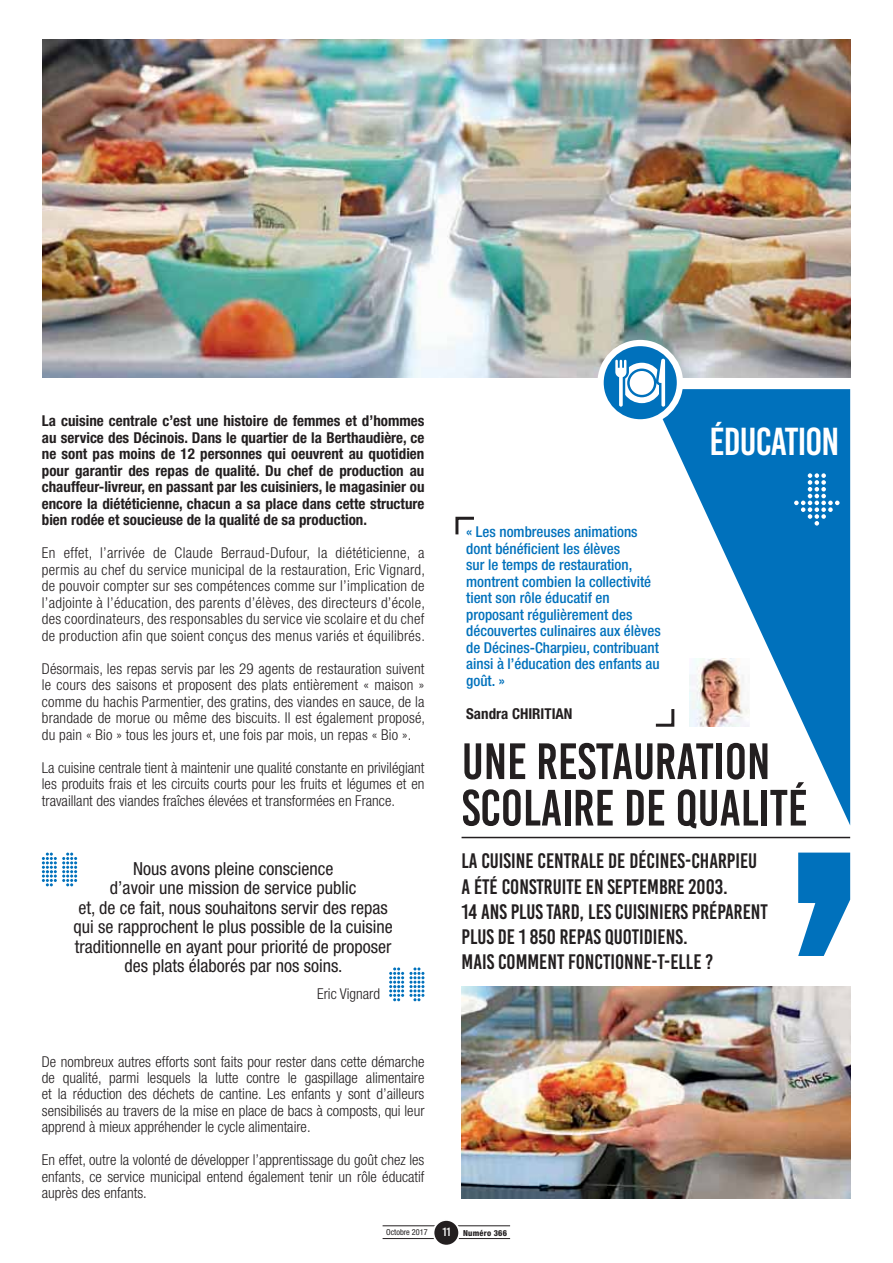
<style>
.page{position:relative;width:893px;height:1263px;background:#fff}
.page>*{position:absolute;margin:0;border:0;box-sizing:border-box;transform-origin:0 0}
.t1{font:51px/46.5px "Bebas Kai";color:#231f20}
.t2{font:39px "Bebas Kai";letter-spacing:-.02em;color:#fff}
.t3{font:21px/25.2px "Bebas Kai";color:#231f20}
.t4{font:condensed 18px/19.5px "Helvetica Neue";color:#231f20;text-align:center}
.t5{font:300 condensed 15px/16.5px "Helvetica Neue";color:#231f20;text-align:justify}
.t6{font:700 condensed 15px/16.5px "Helvetica Neue";color:#231f20;text-align:justify}
.t7{font:500 condensed 15px/16.5px "Helvetica Neue";color:#0071bc}
.t8{font:condensed 8.25px "Helvetica Neue";color:#231f20}
.s1{font-family:"Bebas Kai";font-stretch:normal;font-size:12px;color:#fff}
.s2{font-weight:800}
</style>
<div class="page">
<hr style="left:383px;top:1238px;width:127px;height:1px;background:#231f20">
<hr style="left:383px;top:1226px;width:127px;height:1px;background:#231f20">
<div style="left:433px;top:1220px;width:26px;height:26px;background:#231f20;border-radius:50%"></div>
<div style="left:432px;top:1219px;width:28px;height:28px;border:2px solid #fff;border-radius:50%"></div>
<img style="left:43px;top:40px;width:807px;height:338px">
<img style="left:461px;top:986px;width:389px;height:213px">
<svg style="left:663px;top:389px;width:187px;height:436px;fill:#0071bc"></svg>
<svg style="left:600px;top:343px;width:80px;height:79px;fill:#0071bc"></svg>
<div style="left:597px;top:340px;width:86px;height:86px;border:6px solid #fff;border-radius:50%"></div>
<svg style="left:794px;top:473px;width:45px;height:53px;background:#2f8bc8"></svg>
<svg style="left:455px;top:516px;width:19px;height:19px"></svg>
<svg style="left:655px;top:706px;width:21px;height:22px"></svg>
<hr style="left:461px;top:837px;width:389px;height:1px;background:#231f20">
<svg style="left:798px;top:853px;width:52px;height:103px"></svg>
<svg style="left:42px;top:853px;width:35px;height:33px"></svg>
<svg style="left:389px;top:967px;width:35px;height:34px"></svg>
<svg style="left:615px;top:359px;width:50px;height:48px"></svg>
<p class="t6" style="left:42px;top:414px;width:384px">La cuisine centrale c’est une histoire de femmes et d’hommes au service des Décinois. Dans le quartier de la Berthaudière, ce ne sont pas moins de 12 personnes qui oeuvrent au quotidien pour garantir des repas de qualité. Du chef de production au chauffeur-livreur, en passant par les cuisiniers, le magasinier ou encore la diététicienne, chacun a sa place dans cette structure bien rodée et soucieuse de la qualité de sa production.</p>
<p class="t5" style="left:42px;top:546px;width:385px">En effet, l’arrivée de Claude Berraud-Dufour, la diététicienne, a permis au chef du service municipal de la restauration, Eric Vignard, de pouvoir compter sur ses compétences comme sur l’implication de l’adjointe à l’éducation, des parents d’élèves, des directeurs d’école, des coordinateurs, des responsables du service vie scolaire et du chef de production afin que soient conçus des menus variés et équilibrés.</p>
<p class="t5" style="left:42px;top:661px;width:385px">Désormais, les repas servis par les 29 agents de restauration suivent le cours des saisons et proposent des plats entièrement « maison » comme du hachis Parmentier, des gratins, des viandes en sauce, de la brandade de morue ou même des biscuits. Il est également proposé, du pain « Bio » tous les jours et, une fois par mois, un repas « Bio ».</p>
<p class="t5" style="left:42px;top:760px;width:384px">La cuisine centrale tient à maintenir une qualité constante en privilégiant les produits frais et les circuits courts pour les fruits et légumes et en travaillant des viandes fraîches élevées et transformées en France.</p>
<p class="t4" style="left:73px;top:860px;width:321px">Nous avons pleine conscience<br>d’avoir une mission de service public<br>et, de ce fait, nous souhaitons servir des repas qui se rapprochent le plus possible de la cuisine traditionnelle en ayant pour priorité de proposer des plats élaborés par nos soins.</p>
<p class="t5" style="left:317px;top:986px;width:64px">Eric Vignard</p>
<p class="t5" style="left:42px;top:1054px;width:384px">De nombreux autres efforts sont faits pour rester dans cette démarche de qualité, parmi lesquels la lutte contre le gaspillage alimentaire et la réduction des déchets de cantine. Les enfants y sont d’ailleurs sensibilisés au travers de la mise en place de bacs à composts, qui leur apprend à mieux appréhender le cycle alimentaire.</p>
<p class="t5" style="left:42px;top:1153px;width:384px">En effet, outre la volonté de développer l’apprentissage du goût chez les enfants, ce service municipal entend également tenir un rôle éducatif auprès des enfants.</p>
<p class="t7" style="left:466px;top:525px;width:196px">« Les nombreuses animations dont bénéficient les élèves<br>sur le temps de restauration, montrent combien la collectivité tient son rôle éducatif en proposant régulièrement des découvertes culinaires aux élèves de Décines-Charpieu, contribuant ainsi à l’éducation des enfants au goût. »</p>
<p class="t6" style="left:466px;top:706px;width:108px">Sandra CHIRITIAN</p>
<h2 class="t2" style="left:709px;top:418px;width:132px">ÉDUCATION</h2>
<h1 class="t1" style="left:462px;top:738px;width:347px">UNE RESTAURATION<br>SCOLAIRE DE QUALITÉ</h1>
<h3 class="t3" style="left:461px;top:848px;width:308px">LA CUISINE CENTRALE DE DÉCINES-CHARPIEU A ÉTÉ CONSTRUITE EN SEPTEMBRE 2003.<br>14 ANS PLUS TARD, LES CUISINIERS PRÉPARENT PLUS DE 1 850 REPAS QUOTIDIENS.<br>MAIS COMMENT FONCTIONNE-T-ELLE ?</h3>
<p class="t8" style="left:386px;top:1229px;width:122px">Octobre 2017 <span class="s1">11</span> <span class="s2">Numéro 366</span></p>
</div>
